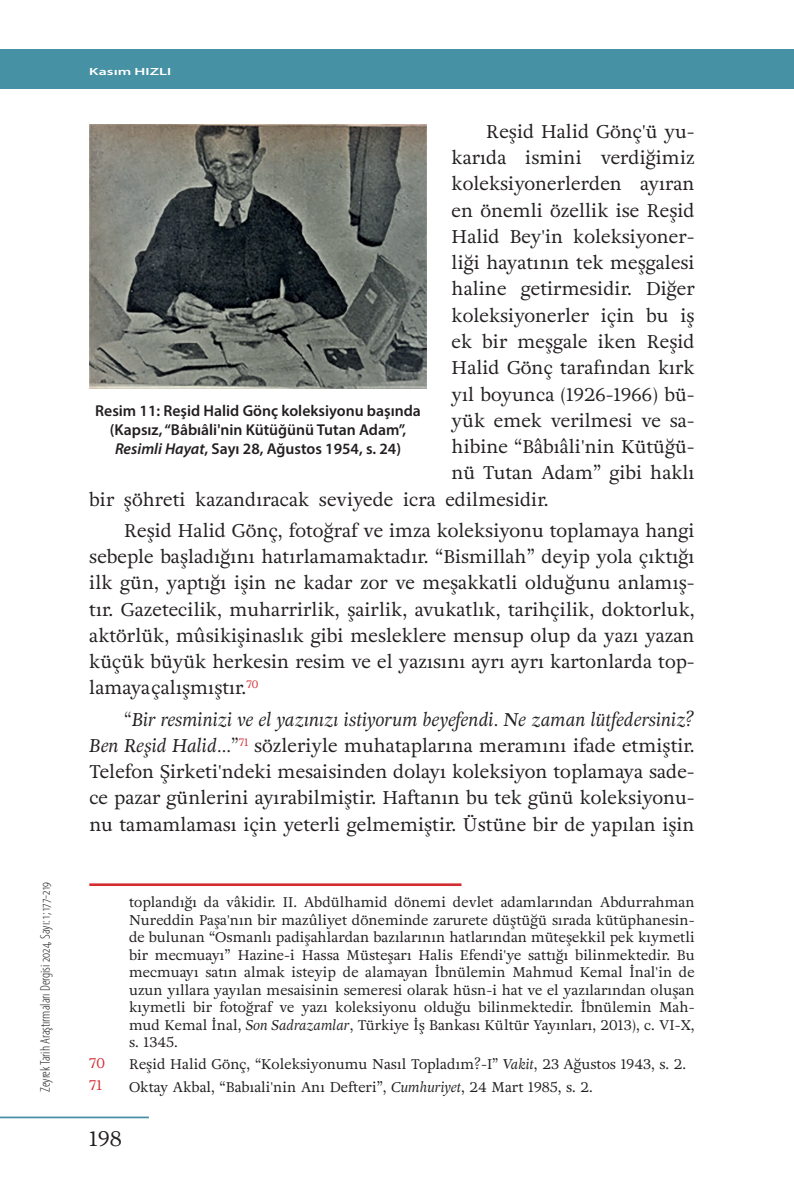
<style>
.page{position:relative;width:794px;height:1191px;background:#fff}
.page>*{position:absolute;margin:0;border:0;box-sizing:border-box;transform-origin:0 0}
.t1{font:21px "Adriane Text";color:#231f20}
.t2{font:18.38px/26.2px "Adriane Text";color:#231f20;text-align:justify}
.t3{font:600 15.75px/18.9px "Myriad Pro";color:#231f20;text-align:center}
.t4{font:14px/17.5px "Adriane Text";color:#231f20;text-align:justify}
.t5{font:300 condensed 14px "Myriad Pro";color:#231f20}
.t6{font:14px "Adriane Text";color:#d32d32}
.t7{font:600 semi-expanded 10.33px "Myriad Pro";color:#fff;scale:1.43 1}
.s1{font-style:italic}
</style>
<div class="page">
<div style="left:0;top:50px;width:794px;height:39px;background:#4691a3"></div>
<hr style="left:0;top:1116px;width:149px;height:2px;background:#4691a3">
<hr style="left:89px;top:883px;width:372px;height:3px;background:#d32d32">
<img style="left:89px;top:125px;width:338px;height:264px">
<p class="t5" style="left:37px;top:1091px;width:211px;rotate:-90deg">Zeyrek Tarih Araştırmaları Dergisi 2024, Sayı: 1; 177-219</p>
<p class="t7" style="left:89px;top:65px;width:59px">Kasım HIZLI</p>
<p class="t2" style="left:486px;top:118px;width:210px">Reşid Hali d Gönç'ü yu-</p>
<p class="t2" style="left:451px;top:144px;width:245px">karıda ismini verdiğimiz</p>
<p class="t2" style="left:451px;top:171px;width:245px">koleksiyonerlerden ayıran</p>
<p class="t2" style="left:451px;top:197px;width:245px">en önemli özellik ise Reşid</p>
<p class="t2" style="left:451px;top:223px;width:245px">Halid Bey'in koleksiyoner-</p>
<p class="t2" style="left:451px;top:249px;width:245px">liği hayatının tek meşgalesi</p>
<p class="t2" style="left:451px;top:276px;width:245px">haline getirmesidir. Diğer</p>
<p class="t2" style="left:451px;top:302px;width:245px">koleksiyonerler için bu iş</p>
<p class="t2" style="left:451px;top:328px;width:245px">ek bir meşgale iken Reşid</p>
<p class="t2" style="left:451px;top:354px;width:245px">Halid Gönç tarafından kırk</p>
<p class="t2" style="left:451px;top:381px;width:245px">yıl boyunca (1926-1966) bü-</p>
<p class="t2" style="left:451px;top:407px;width:245px">yük emek verilmesi ve sa-</p>
<p class="t2" style="left:451px;top:433px;width:245px">hibine “Bâbıâli'nin Kütüğü-</p>
<p class="t2" style="left:451px;top:459px;width:245px">nü Tutan Adam” gibi haklı</p>
<p class="t2" style="left:89px;top:486px;width:461px">bir şöhreti kazandıracak seviyede icra edilmesidir.</p>
<p class="t2" style="left:89px;top:517px;width:607px;text-indent:35px">Reşid Halid Gönç, fotoğraf ve imza koleksiyonu toplamaya hangi sebeple başladığını hatırlamamaktadır. “Bismillah” deyip yola çıktığı ilk gün, yaptığı işin ne kadar zor ve meşakkatli olduğunu anlamış&shy;tır. Gazetecilik, muharrirlik, şairlik, avukatlık, tarihçilik, doktorluk, aktörlük, mûsikişinaslık gibi mesleklere mensup olup da yazı yazan küçük büyük herkesin resim ve el yazısını ayrı ayrı kartonlarda top&shy;lamaya çalışmıştır.<sup>70</sup></p>
<p class="t2" style="left:89px;top:705px;width:607px;text-indent:35px"><span class="s1">“Bir resminizi ve el yazınızı istiyorum beyefendi. Ne zaman lütfedersiniz?<br>Ben Reşid Halid…”</span><sup>71</sup> sözleriyle muhataplarına meramını ifade etmiştir.<br>Telefon Şirketi'ndeki mesaisinden dolayı koleksiyon toplamaya sade&shy;ce pazar günlerini ayırabilmiştir. Haftanın bu tek günü koleksiyonu&shy;nu tamamlaması için yeterli gelmemiştir. Üstüne bir de yapılan işin</p>
<p class="t3" style="left:95px;top:401px;width:327px">Resim 11: Reşid Halid Gönç koleksiyonu başında (Kapsız, “Bâbıâli'nin Kütüğünü Tutan Adam”,<br><span class="s1">Resimli Hayat</span>, Sayı 28, Ağustos 1954, s. 24)</p>
<p class="t4" style="left:129px;top:893px;width:567px">toplandığı da vâkidir. II. Abdülhamid dönemi devlet adamlarından Abdurrahman Nureddin Paşa'nın bir mazûliyet döneminde zarurete düştüğü sırada kütüphanesin&shy;de bulunan “Osmanlı padişahlardan bazılarının hatlarından müteşekkil pek kıymetli bir mecmuayı” Hazine-i Hassa Müsteşarı Halis Efendi'ye sattığı bilinmektedir. Bu mecmuayı satın almak isteyip de alamayan İbnülemin Mahmud Kemal İnal'in de uzun yıllara yayılan mesaisinin semeresi olarak hüsn-i hat ve el yazılarından oluşan kıymetli bir fotoğraf ve yazı koleksiyonu olduğu bilinmektedir. İbnülemin Mah&shy;mud Kemal İnal, <span class="s1">Son Sadrazamlar</span>, Türkiye İş Bankası Kültür Yayınları, 2013), c. VI-X, s. 1345.</p>
<p class="t6" style="left:89px;top:1053px;width:17px">70</p>
<p class="t4" style="left:129px;top:1055px;width:558px">Reşid Halid Gönç, “Koleksiyonumu Nasıl Topladım?-I” <span class="s1">Vakit</span>, 23 Ağustos 1943, s. 2.</p>
<p class="t6" style="left:89px;top:1075px;width:15px">71</p>
<p class="t4" style="left:129px;top:1077px;width:465px">Oktay Akbal, “Babıali'nin Anı Defteri”, <span class="s1">Cumhuriyet</span>, 24 Mart 1985, s. 2.</p>
<p class="t1" style="left:89px;top:1124px;width:34px">198</p>
</div>
